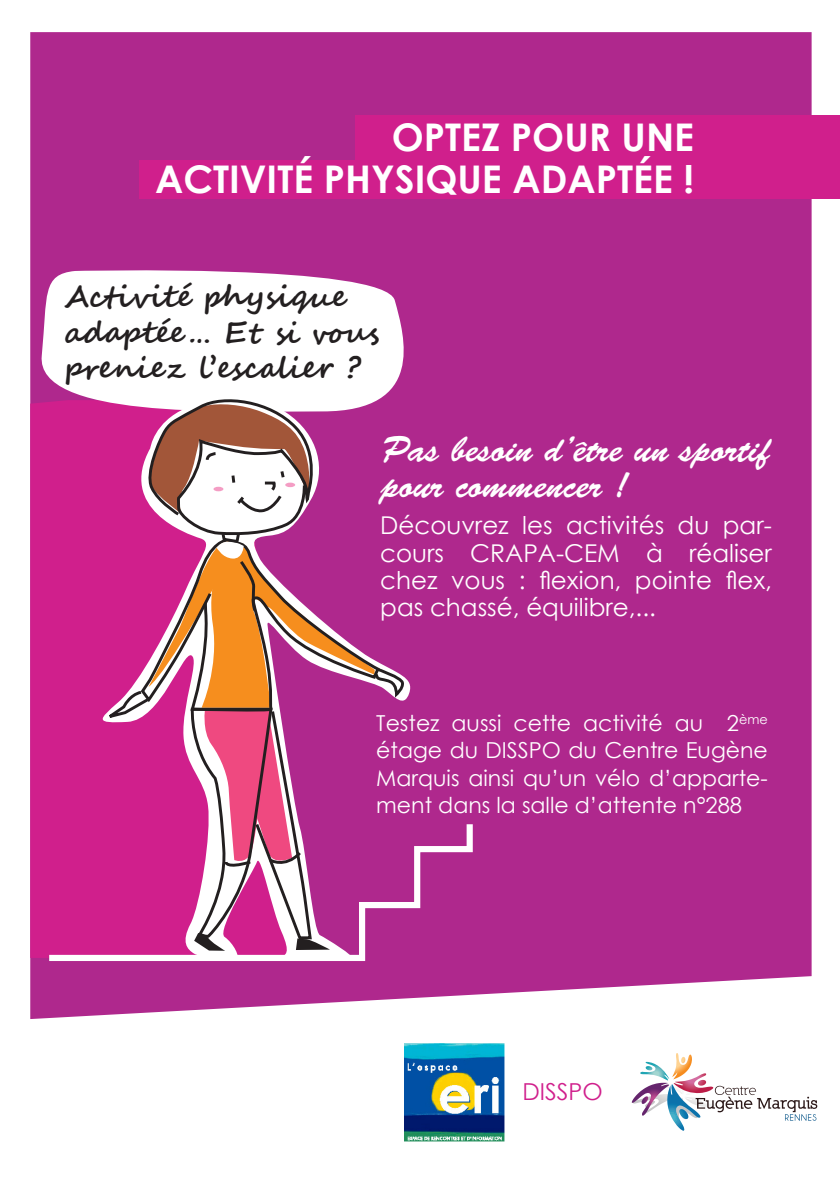
<style>
.page{position:relative;width:840px;height:1191px;background:#fff}
.page>*{position:absolute;margin:0;border:0;box-sizing:border-box;transform-origin:0 0}
.t1{font:700 38.2px/42.4px "Century Gothic";color:#fff;text-align:right}
.t2{font:36px/36px "Brush Script Std";color:#fff}
.t3{font:700 29.6px/35.6px "Segoe Script";color:#231f20}
.t4{font:24.6px/27.2px "Century Gothic";color:#fff;text-align:justify}
.t5{font:23.4px "Century Gothic";color:#d01f8c}
.t6{font:22px/27.2px "Century Gothic";color:#fff;text-align:justify}
</style>
<div class="page">
<div style="left:30px;top:32px;width:781px;height:987px;background:#af288d"></div>
<div style="left:30px;top:400px;width:64px;height:558px;background:#d01f8c"></div>
<svg style="left:36px;top:263px;width:389px;height:155px"></svg>
<svg style="left:94px;top:390px;width:320px;height:428px;fill:#af288d"></svg>
<svg style="left:631px;top:1053px;width:185px;height:78px"></svg>
<svg style="left:95px;top:394px;width:311px;height:424px"></svg>
<svg style="left:43px;top:818px;width:432px;height:146px"></svg>
<div style="left:140px;top:160px;width:699px;height:39px;background:#d01f8c"></div>
<div style="left:355px;top:115px;width:484px;height:47px;background:#d01f8c"></div>
<img style="left:404px;top:1043px;width:100px;height:98px">
<p class="t1" style="left:155px;top:114px;width:540px">OPTEZ POUR UNE<br>ACTIVITÉ PHYSIQUE ADAPTÉE !</p>
<p class="t3" style="left:64px;top:279px;width:316px">Activité physique adaptée… Et si vous preniez l’escalier ?</p>
<p class="t2" style="left:382px;top:432px;width:389px">Pas besoin d’être un sportif pour commencer !</p>
<p class="t4" style="left:380px;top:511px;width:393px">Découvrez les activités du par&shy;cours CRAPA-CEM à réaliser chez vous : flexion, pointe flex, pas chassé, équilibre,...</p>
<p class="t6" style="left:376px;top:709px;width:393px">Testez aussi cette activité au 2<sup>ème </sup>étage du DISSPO du Centre Eugène Marquis ainsi qu’un vélo d’apparte&shy;ment dans la salle d’attente n°288</p>
<p class="t5" style="left:522px;top:1075px;width:82px">DISSPO</p>
</div>
